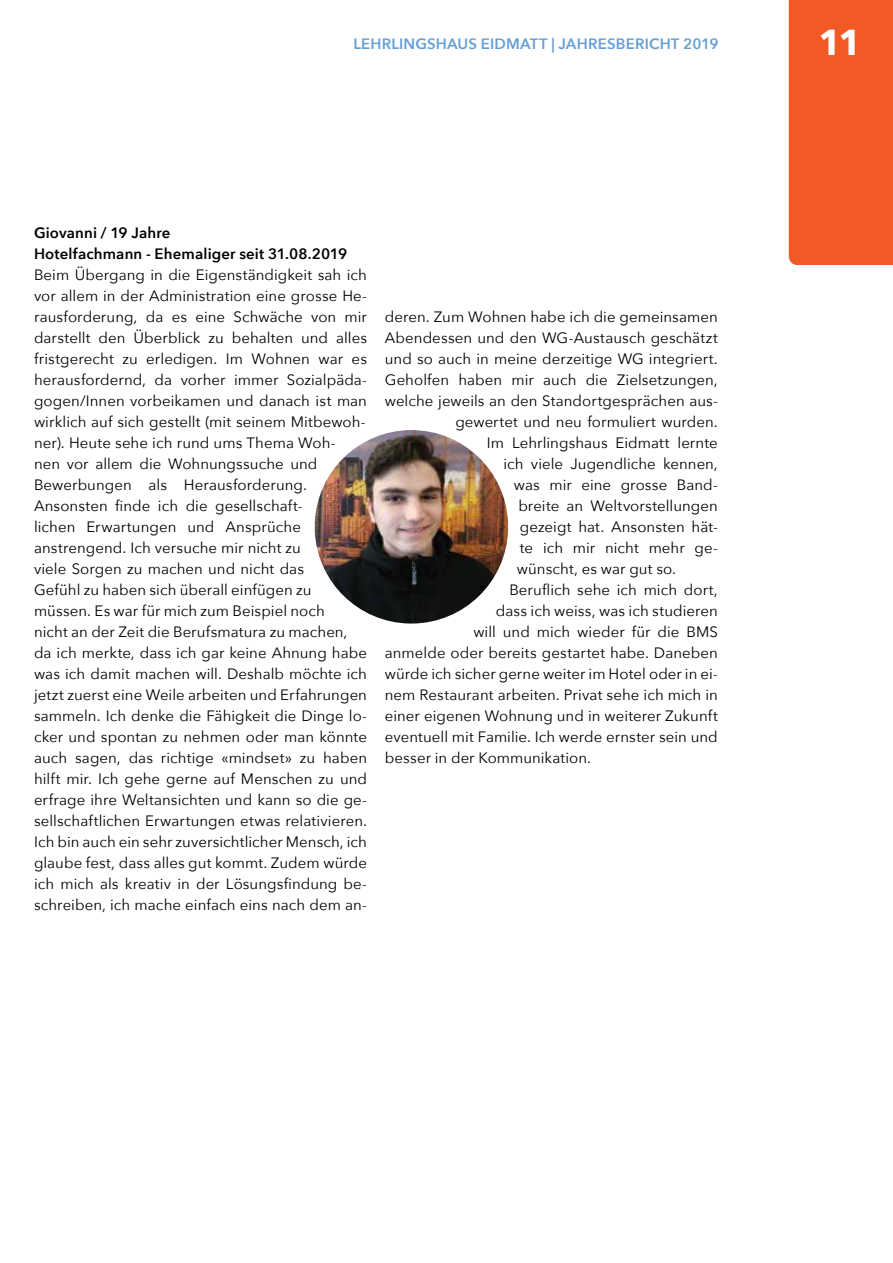
<style>
.page{position:relative;width:893px;height:1263px;background:#fff}
.page>*{position:absolute;margin:0;border:0;box-sizing:border-box;transform-origin:0 0}
.t1{font:700 36px "Avenir Next";color:#fff}
.t2{font:15px/21px "Avenir Next";letter-spacing:.005em;color:#000}
.t3{font:600 15px/21px "Avenir Next";letter-spacing:.01em;color:#000}
.t4{font:600 15px "Avenir Next";letter-spacing:.01em;color:#669fd5}
</style>
<div class="page">
<div style="left:789px;top:0;width:104px;height:265px;background:#f15a25"></div>
<img style="left:315px;top:430px;width:193px;height:193px;border-radius:94px">
<p class="t4" style="left:353px;top:31px;width:367px">LEHRLINGSHAUS EIDMATT | JAHRESBERICHT 2019</p>
<h1 class="t1" style="left:819px;top:11px;width:45px">11</h1>
<p class="t3" style="left:34px;top:222px;width:315px">Giovanni / 19 Jahre<br>Hotelfachmann - Ehemaliger seit 31.08.2019</p>
<p class="t2" style="left:34px;top:264px;width:335px">Beim Übergang in die Eigenständigkeit sah ich vor allem in der Administration eine grosse He&shy;rausforderung, da es eine Schwäche von mir darstellt den Überblick zu behalten und alles fristgerecht zu erledigen. Im Wohnen war es herausfordernd, da vorher immer Sozialpäda&shy;gogen/Innen vorbeikamen und danach ist man wirklich auf sich gestellt (mit seinem Mitbewoh&shy;ner). Heute sehe ich rund ums Thema Woh-<br>nen vor allem die Wohnungssuche und Bewerbungen als Herausforderung.<br>Ansonsten finde ich die gesellschaft-<br>lichen Erwartungen und Ansprüche anstrengend. Ich versuche mir nicht zu<br>viele Sorgen zu machen und nicht das<br>Gefühl zu haben sich überall einfügen zu müssen. Es war für mich zum Beispiel noch<br>nicht an der Zeit die Berufsmatura zu machen, da ich merkte, dass ich gar keine Ahnung habe was ich damit machen will. Deshalb möchte ich jetzt zuerst eine Weile arbeiten und Erfahrungen sammeln. Ich denke die Fähigkeit die Dinge lo&shy;cker und spontan zu nehmen oder man könnte auch sagen, das richtige «mindset» zu haben hilft mir. Ich gehe gerne auf Menschen zu und erfrage ihre Weltansichten und kann so die ge&shy;sellschaftlichen Erwartungen etwas relativieren.<br>Ich bin auch ein sehr zuversichtlicher Mensch, ich glaube fest, dass alles gut kommt. Zudem würde ich mich als kreativ in der Lösungsfindung be&shy;schreiben, ich mache einfach eins nach dem an-</p>
<p class="t2" style="left:385px;top:306px;width:335px">deren. Zum Wohnen habe ich die gemeinsamen</p>
<p class="t2" style="left:385px;top:327px;width:335px">Abendessen und den WG-Austausch geschätzt</p>
<p class="t2" style="left:385px;top:348px;width:335px">und so auch in meine derzeitige WG integriert.</p>
<p class="t2" style="left:385px;top:369px;width:334px">Geholfen haben mir auch die Zielsetzungen,</p>
<p class="t2" style="left:385px;top:390px;width:334px">welche jeweils an den Standortgesprächen aus-</p>
<p class="t2" style="left:455px;top:411px;width:264px">gewertet und neu formuliert wurden.</p>
<p class="t2" style="left:487px;top:432px;width:232px">Im Lehrlingshaus Eidmatt lernte</p>
<p class="t2" style="left:503px;top:453px;width:216px">ich viele Jugendliche kennen,</p>
<p class="t2" style="left:514px;top:474px;width:205px">was mir eine grosse Band-</p>
<p class="t2" style="left:518px;top:495px;width:201px">breite an Weltvorstellungen</p>
<p class="t2" style="left:520px;top:516px;width:199px">gezeigt hat. Ansonsten hät-</p>
<p class="t2" style="left:520px;top:537px;width:200px">te ich mir nicht mehr ge-</p>
<p class="t2" style="left:517px;top:558px;width:161px">wünscht, es war gut so.</p>
<p class="t2" style="left:509px;top:579px;width:210px">Beruflich sehe ich mich dort,</p>
<p class="t2" style="left:496px;top:600px;width:224px">dass ich weiss, was ich studieren</p>
<p class="t2" style="left:473px;top:621px;width:246px">will und mich wieder für die BMS</p>
<p class="t2" style="left:385px;top:642px;width:334px">anmelde oder bereits gestartet habe. Daneben</p>
<p class="t2" style="left:385px;top:663px;width:335px">würde ich sicher gerne weiter im Hotel oder in ei-</p>
<p class="t2" style="left:385px;top:684px;width:335px">nem Restaurant arbeiten. Privat sehe ich mich in</p>
<p class="t2" style="left:385px;top:705px;width:335px">einer eigenen Wohnung und in weiterer Zukunft</p>
<p class="t2" style="left:385px;top:726px;width:334px">eventuell mit Familie. Ich werde ernster sein und</p>
<p class="t2" style="left:385px;top:747px;width:208px">besser in der Kommunikation.</p>
</div>
